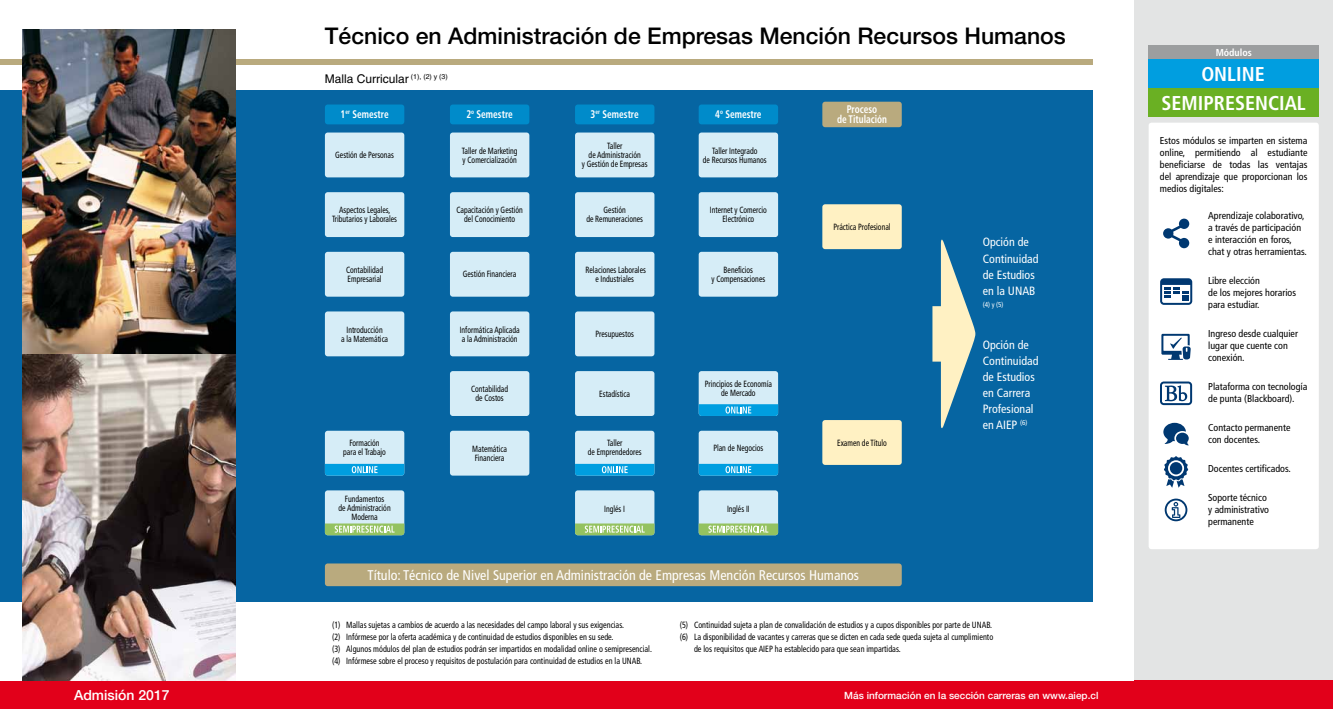
<style>
.page{position:relative;width:1333px;height:709px;background:#fff}
.page>*{position:absolute;margin:0;border:0;box-sizing:border-box;transform-origin:0 0}
.t1{font:500 23px "Helvetica Neue";color:#000}
.t2{font:700 condensed 20px/28.3px "Frutiger";color:#fff;text-align:center}
.t3{font:condensed 14px "Frutiger";color:#fff}
.t4{font:500 14px "Helvetica Neue";color:#fff}
.t5{font:condensed 12px/16px "Frutiger";color:#fff}
.t6{font:12px "Helvetica";color:#000}
.t7{font:700 condensed 11px/10px "Frutiger";color:#fff;text-align:center;scale:.85 1}
.t8{font:condensed 10px/12px "Frutiger";color:#000}
.t9{font:500 10px "Helvetica Neue";color:#fff}
.t10{font:700 condensed 10px "Frutiger";color:#fff}
.t11{font:condensed 9px/9px "Frutiger";color:#000;text-align:center;scale:.85 1}
.t12{font:condensed 9px/12px "Frutiger";color:#000;scale:.9 1}
.t13{font:condensed 7px "Frutiger";color:#fff}
</style>
<div class="page">
<div style="left:0;top:680px;width:1332px;height:29px;background:#e2001a"></div>
<div style="left:0;top:90px;width:1092px;height:512px;background:#0665a2"></div>
<div style="left:325px;top:563px;width:576px;height:23px;background:#b9aa7e;border-radius:3px"></div>
<div style="left:325px;top:104px;width:79px;height:20px;background:#008bca;border-radius:3px"></div>
<div style="left:450px;top:104px;width:79px;height:20px;background:#008bca;border-radius:3px"></div>
<div style="left:575px;top:104px;width:79px;height:20px;background:#008bca;border-radius:3px"></div>
<div style="left:698px;top:104px;width:80px;height:20px;background:#008bca;border-radius:3px"></div>
<div style="left:822px;top:204px;width:79px;height:45px;background:#fff1c3;border-radius:3px"></div>
<div style="left:822px;top:420px;width:79px;height:45px;background:#fff1c3;border-radius:3px"></div>
<div style="left:822px;top:102px;width:79px;height:25px;background:#b9aa7e;border-radius:3px"></div>
<div style="left:0;top:59px;width:1092px;height:5px;background:#b9aa7e"></div>
<svg style="left:932px;top:239px;width:43px;height:189px"></svg>
<div style="left:325px;top:132px;width:79px;height:45px;background:#d6edf7;border-radius:3px"></div>
<div style="left:325px;top:192px;width:79px;height:45px;background:#d6edf7;border-radius:3px"></div>
<div style="left:325px;top:252px;width:79px;height:45px;background:#d6edf7;border-radius:3px"></div>
<div style="left:325px;top:311px;width:79px;height:45px;background:#d6edf7;border-radius:3px"></div>
<div style="left:450px;top:132px;width:79px;height:45px;background:#d6edf7;border-radius:3px"></div>
<div style="left:450px;top:192px;width:79px;height:45px;background:#d6edf7;border-radius:3px"></div>
<div style="left:450px;top:252px;width:79px;height:45px;background:#d6edf7;border-radius:3px"></div>
<div style="left:450px;top:371px;width:79px;height:45px;background:#d6edf7;border-radius:3px"></div>
<div style="left:450px;top:431px;width:79px;height:44px;background:#d6edf7;border-radius:3px"></div>
<div style="left:325px;top:490px;width:79px;height:45px;background:#d6edf7;border-radius:3px"></div>
<div style="left:575px;top:132px;width:79px;height:45px;background:#d6edf7;border-radius:3px"></div>
<div style="left:575px;top:192px;width:79px;height:45px;background:#d6edf7;border-radius:3px"></div>
<div style="left:575px;top:252px;width:79px;height:45px;background:#d6edf7;border-radius:3px"></div>
<div style="left:575px;top:311px;width:79px;height:45px;background:#d6edf7;border-radius:3px"></div>
<div style="left:575px;top:371px;width:79px;height:45px;background:#d6edf7;border-radius:3px"></div>
<div style="left:575px;top:490px;width:79px;height:45px;background:#d6edf7;border-radius:3px"></div>
<div style="left:450px;top:311px;width:79px;height:45px;background:#d6edf7;border-radius:3px"></div>
<div style="left:698px;top:132px;width:80px;height:45px;background:#d6edf7;border-radius:3px"></div>
<div style="left:698px;top:192px;width:80px;height:45px;background:#d6edf7;border-radius:3px"></div>
<div style="left:698px;top:252px;width:80px;height:45px;background:#d6edf7;border-radius:3px"></div>
<div style="left:698px;top:490px;width:80px;height:45px;background:#d6edf7;border-radius:3px"></div>
<div style="left:325px;top:431px;width:79px;height:44px;background:#d6edf7;border-radius:3px"></div>
<div style="left:575px;top:431px;width:79px;height:44px;background:#d6edf7;border-radius:3px"></div>
<div style="left:698px;top:431px;width:80px;height:44px;background:#d6edf7;border-radius:3px"></div>
<svg style="left:575px;top:523px;width:79px;height:12px"></svg>
<svg style="left:698px;top:523px;width:80px;height:12px"></svg>
<svg style="left:575px;top:464px;width:79px;height:11px"></svg>
<svg style="left:325px;top:464px;width:79px;height:11px"></svg>
<svg style="left:698px;top:464px;width:80px;height:11px"></svg>
<div style="left:698px;top:371px;width:80px;height:45px;background:#d6edf7;border-radius:3px"></div>
<svg style="left:325px;top:523px;width:79px;height:12px"></svg>
<svg style="left:698px;top:404px;width:80px;height:12px"></svg>
<div style="left:1134px;top:0;width:198px;height:709px;background:#e3e4e4"></div>
<div style="left:1134px;top:680px;width:198px;height:29px;background:#e2001a"></div>
<div style="left:1148px;top:45px;width:170px;height:15px;background:#9c9e9f"></div>
<div style="left:1148px;top:60px;width:170px;height:28px;background:#009ee0"></div>
<div style="left:1148px;top:88px;width:170px;height:28px;background:#6ab023"></div>
<div style="left:1148px;top:123px;width:170px;height:426px;background:#fff;border-radius:3px"></div>
<svg style="left:1164px;top:498px;width:23px;height:23px"></svg>
<svg style="left:1160px;top:278px;width:32px;height:27px"></svg>
<svg style="left:1161px;top:334px;width:29px;height:26px"></svg>
<svg style="left:1160px;top:381px;width:31px;height:24px"></svg>
<svg style="left:1163px;top:423px;width:25px;height:22px"></svg>
<svg style="left:1164px;top:456px;width:24px;height:32px"></svg>
<svg style="left:1163px;top:219px;width:26px;height:29px"></svg>
<img style="left:23px;top:29px;width:212px;height:651px">
<h1 class="t1" style="left:325px;top:22px;width:742px">Técnico en Administración de Empresas Mención Recursos Humanos</h1>
<h3 class="t6" style="left:325px;top:72px;width:124px">Malla Curricular <sup>(1),</sup> <sup>(2)</sup> <sup>y</sup> <sup>(3)</sup></h3>
<p class="t7" style="left:340px;top:109px;width:58px">1<sup>er</sup> Semestre</p>
<p class="t7" style="left:466px;top:109px;width:56px">2<sup>o</sup> Semestre</p>
<p class="t7" style="left:590px;top:109px;width:58px">3<sup>er</sup> Semestre</p>
<p class="t7" style="left:715px;top:109px;width:56px">4<sup>o</sup> Semestre</p>
<p class="t7" style="left:837px;top:105px;width:60px">Proceso<br>de Titulación</p>
<p class="t11" style="left:335px;top:150px;width:70px">Gestión de Personas</p>
<p class="t11" style="left:582px;top:142px;width:79px">Taller<br>de Administración<br>y Gestión de Empresas</p>
<p class="t11" style="left:702px;top:146px;width:76px">Taller Integrado<br>de Recursos Humanos</p>
<p class="t11" style="left:710px;top:206px;width:68px">Internet y Comercio<br>Electrónico</p>
<p class="t11" style="left:462px;top:146px;width:67px;text-align:left">Taller de Marketing y Comercialización</p>
<p class="t11" style="left:332px;top:206px;width:78px">Aspectos Legales,<br>Tributarios y Laborales</p>
<p class="t11" style="left:456px;top:206px;width:80px">Capacitación y Gestión del Conocimiento</p>
<p class="t11" style="left:586px;top:206px;width:68px">Gestión<br>de Remuneraciones</p>
<p class="t11" style="left:346px;top:265px;width:45px;text-align:left">Contabilidad<br>Empresarial</p>
<p class="t11" style="left:463px;top:270px;width:65px">Gestión Financiera</p>
<p class="t11" style="left:585px;top:265px;width:73px">Relaciones Laborales e Industriales</p>
<p class="t11" style="left:711px;top:265px;width:65px">Beneficios<br>y Compensaciones</p>
<p class="t11" style="left:341px;top:325px;width:57px">Introducción<br>a la Matemática</p>
<p class="t11" style="left:460px;top:325px;width:72px;text-align:left">Informática Aplicada a la Administración</p>
<p class="t11" style="left:595px;top:329px;width:46px">Presupuestos</p>
<p class="t11" style="left:471px;top:385px;width:45px">Contabilidad de Costos</p>
<p class="t11" style="left:599px;top:389px;width:38px">Estadística</p>
<p class="t11" style="left:705px;top:379px;width:80px">Principios de Economía de Mercado</p>
<p class="t11" style="left:343px;top:439px;width:52px">Formación para el Trabajo</p>
<p class="t11" style="left:472px;top:444px;width:42px;text-align:left">Matemática<br>Financiera</p>
<p class="t11" style="left:587px;top:439px;width:65px">Taller<br>de Emprendedores</p>
<p class="t11" style="left:713px;top:443px;width:60px">Plan de Negocios</p>
<p class="t11" style="left:338px;top:494px;width:63px">Fundamentos<br>de Administración<br>Moderna</p>
<p class="t11" style="left:604px;top:504px;width:26px">Inglés I</p>
<p class="t11" style="left:727px;top:504px;width:28px">Inglés II</p>
<p class="t11" style="left:833px;top:222px;width:69px">Práctica Profesional</p>
<p class="t11" style="left:837px;top:438px;width:60px">Examen de Título</p>
<h3 class="t3" style="left:367px;top:567px;width:493px">Título: Técnico de Nivel Superior en Administración de Empresas Mención Recursos Humanos</h3>
<h3 class="t5" style="left:982px;top:234px;width:57px">Opción de<br>Continuidad de Estudios en la UNAB</h3>
<p class="t13" style="left:982px;top:300px;width:22px">(4) y (5)</p>
<h3 class="t5" style="left:982px;top:337px;width:57px">Opción de<br>Continuidad de Estudios en Carrera<br>Profesional en AIEP <sup>(6)</sup></h3>
<p class="t12" style="left:332px;top:619px;width:357px">(1) Mallas sujetas a cambios de acuerdo a las necesidades del campo laboral y sus exigencias.<br>(2) Infórmese por la oferta académica y de continuidad de estudios disponibles en su sede.<br>(3) Algunos módulos del plan de estudios podrán ser impartidos en modalidad online o semipresencial. (4) Infórmese sobre el proceso y requisitos de postulación para continuidad de estudios en la UNAB.</p>
<p class="t12" style="left:679px;top:619px;width:348px">(5) Continuidad sujeta a plan de convalidación de estudios y a cupos disponibles por parte de UNAB.</p>
<p class="t12" style="left:679px;top:631px;width:350px">(6) La disponibilidad de vacantes y carreras que se dicten en cada sede queda sujeta al cumplimiento</p>
<p class="t12" style="left:694px;top:643px;width:231px">de los requisitos que AIEP ha establecido para que sean impartidas.</p>
<h3 class="t4" style="left:74px;top:687px;width:97px">Admisión 2017</h3>
<p class="t9" style="left:844px;top:689px;width:256px">Más información en la sección carreras en www.aiep.cl</p>
<p class="t10" style="left:1215px;top:47px;width:38px">Módulos</p>
<h2 class="t2" style="left:1161px;top:60px;width:146px">ONLINE<br>SEMIPRESENCIAL</h2>
<p class="t8" style="left:1159px;top:135px;width:149px;text-align:justify">Estos módulos se imparten en sistema online, permitiendo al estudiante beneficiarse de todas las ventajas del aprendizaje que proporcionan los medios digitales:</p>
<p class="t8" style="left:1208px;top:209px;width:100px">Aprendizaje colaborativo, a través de participación e interacción en foros, chat y otras herramientas.</p>
<p class="t8" style="left:1208px;top:274px;width:89px">Libre elección<br>de los mejores horarios para estudiar.</p>
<p class="t8" style="left:1208px;top:327px;width:91px">Ingreso desde cualquier lugar que cuente con conexión.</p>
<p class="t8" style="left:1208px;top:380px;width:101px">Plataforma con tecnología de punta (Blackboard).</p>
<p class="t8" style="left:1208px;top:421px;width:84px">Contacto permanente con docentes.</p>
<p class="t8" style="left:1208px;top:462px;width:84px">Docentes certificados.</p>
<p class="t8" style="left:1208px;top:491px;width:62px">Soporte técnico y administrativo permanente</p>
</div>
